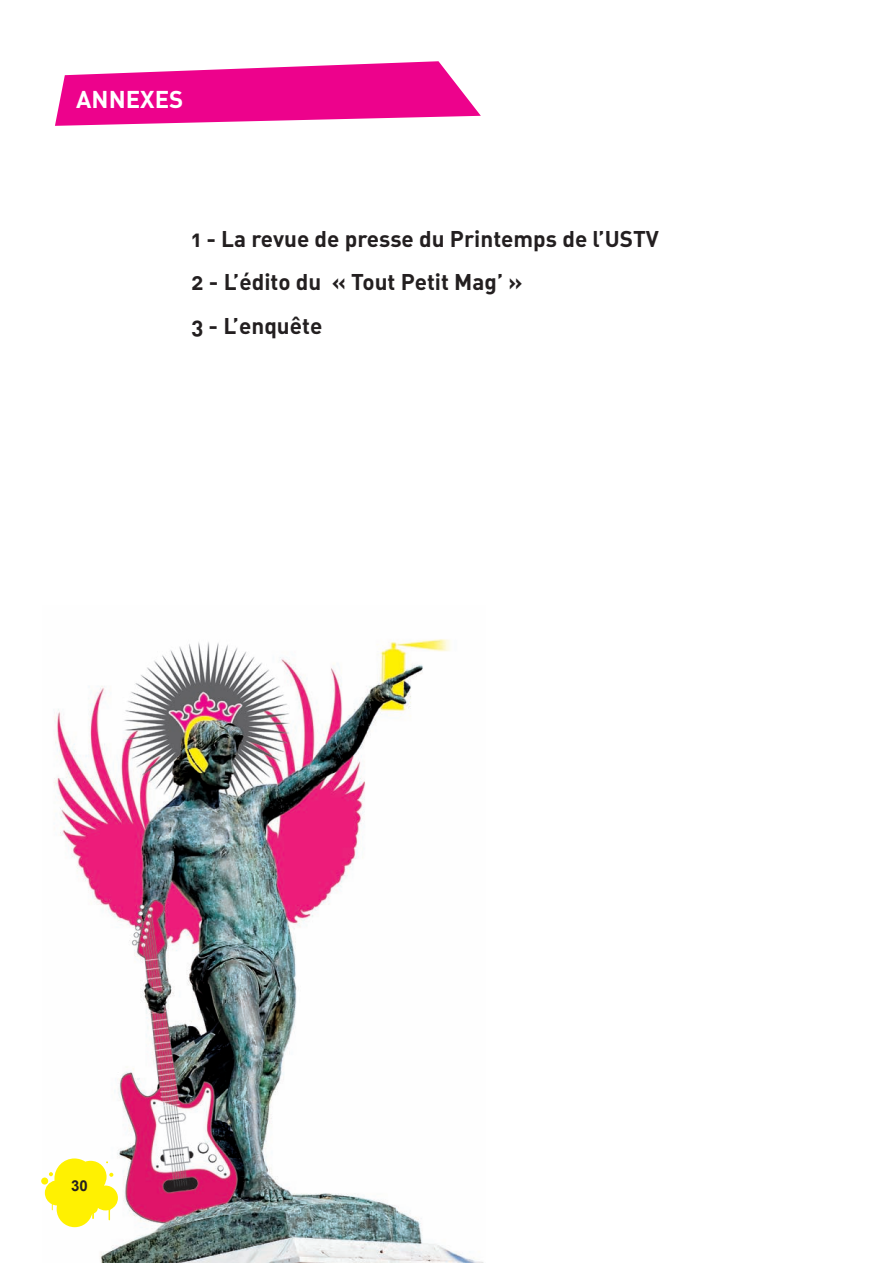
<style>
.page{position:relative;width:893px;height:1263px;background:#fff}
.page>*{position:absolute;margin:0;border:0;box-sizing:border-box;transform-origin:0 0}
.t1{font:700 24px "DIN";color:#fff}
.t2{font:22.5px/43.5px "DIN Bold Alternate";color:#231f20}
.t3{font:700 15px "Arial";color:#231f20}
</style>
<div class="page">
<img style="left:54px;top:639px;width:430px;height:624px">
<svg style="left:41px;top:1158px;width:77px;height:69px"></svg>
<div style="left:81px;top:1186px;width:19px;height:21px;background:#fff101;border-radius:50%"></div>
<svg style="left:55px;top:61px;width:426px;height:65px"></svg>
<p class="t1" style="left:76px;top:83px;width:109px">ANNEXES</p>
<p class="t2" style="left:191px;top:216px;width:469px">1 - La revue de presse du Printemps de l’USTV<br>2 - L’édito du « Tout Petit Mag’ »<br>3 - L’enquête</p>
<p class="t3" style="left:71px;top:1176px;width:18px">30</p>
</div>
